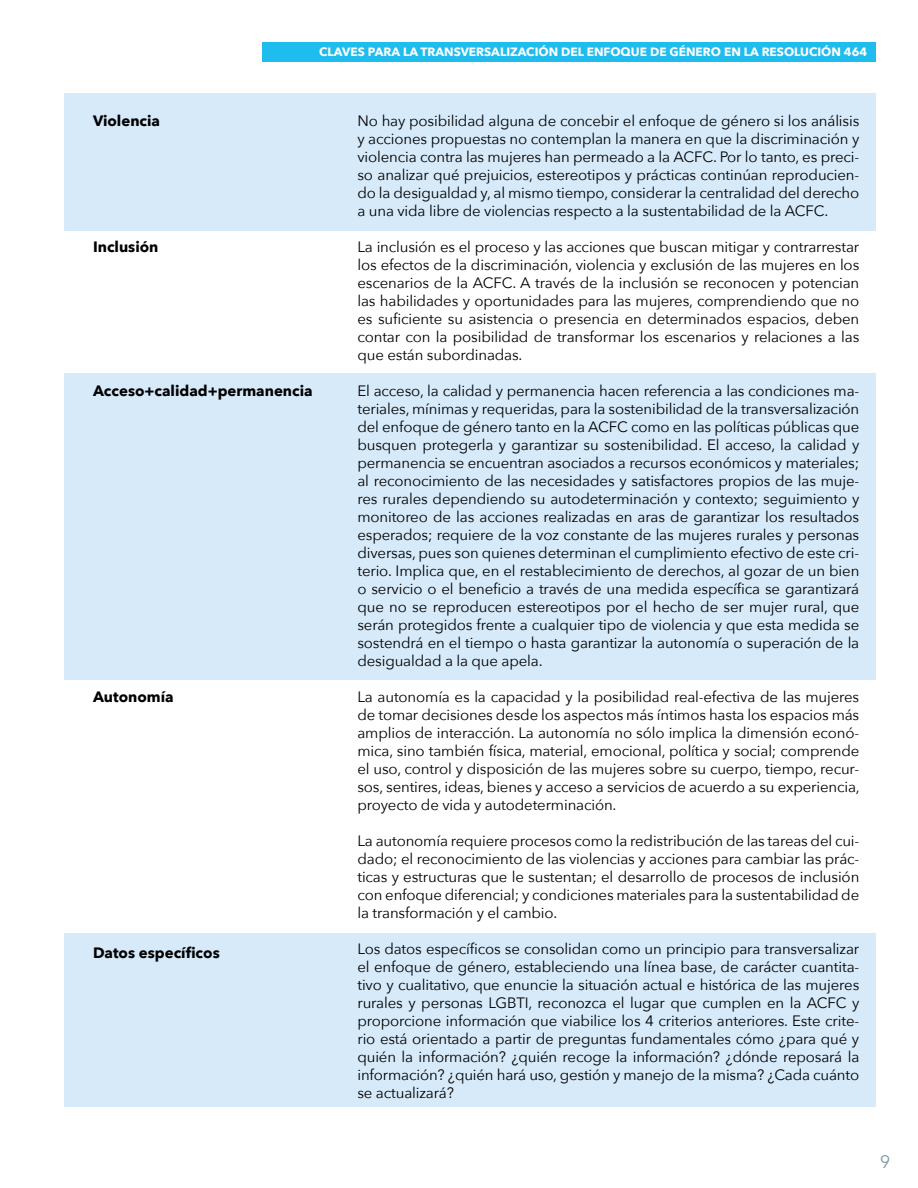
<style>
.page{position:relative;width:918px;height:1188px;background:#fff}
.page>*{position:absolute;margin:0;border:0;box-sizing:border-box;transform-origin:0 0}
.t1{font:18px "Avenir";color:#8399a5}
.t2{font:15px/18px "Avenir Next";letter-spacing:-.01em;color:#000;text-align:justify}
.t3{font:700 15px "Avenir Next";color:#000}
.t4{font:700 12px "Avenir Next";color:#fff}
</style>
<div class="page">
<div style="left:64px;top:94px;width:811px;height:137px;background:#d6eafa"></div>
<div style="left:64px;top:374px;width:811px;height:306px;background:#d6eafa"></div>
<div style="left:64px;top:933px;width:811px;height:174px;background:#d6eafa"></div>
<div style="left:262px;top:42px;width:613px;height:19px;background:#1fbcee"></div>
<p class="t4" style="left:319px;top:41px;width:550px">CLAVES PARA LA TRANSVERSALIZACIÓN DEL ENFOQUE DE GÉNERO EN LA RESOLUCIÓN 464</p>
<p class="t3" style="left:93px;top:108px;width:69px">Violencia</p>
<p class="t3" style="left:93px;top:234px;width:67px">Inclusión</p>
<p class="t3" style="left:93px;top:378px;width:221px">Acceso+calidad+permanencia</p>
<p class="t3" style="left:93px;top:684px;width:82px">Autonomía</p>
<p class="t3" style="left:93px;top:939px;width:128px">Datos específicos</p>
<p class="t2" style="left:357px;top:111px;width:503px">No hay posibilidad alguna de concebir el enfoque de género si los análisis y acciones propuestas no contemplan la manera en que la discriminación y violencia contra las mujeres han permeado a la ACFC. Por lo tanto, es preci&shy;so analizar qué prejuicios, estereotipos y prácticas continúan reproducien&shy;do la desigualdad y, al mismo tiempo, considerar la centralidad del derecho a una vida libre de violencias respecto a la sustentabilidad de la ACFC.</p>
<p class="t2" style="left:357px;top:237px;width:503px">La inclusión es el proceso y las acciones que buscan mitigar y contrarrestar los efectos de la discriminación, violencia y exclusión de las mujeres en los escenarios de la ACFC. A través de la inclusión se reconocen y potencian las habilidades y oportunidades para las mujeres, comprendiendo que no es suficiente su asistencia o presencia en determinados espacios, deben contar con la posibilidad de transformar los escenarios y relaciones a las que están subordinadas.</p>
<p class="t2" style="left:357px;top:381px;width:503px">El acceso, la calidad y permanencia hacen referencia a las condiciones ma&shy;teriales, mínimas y requeridas, para la sostenibilidad de la transversalización del enfoque de género tanto en la ACFC como en las políticas públicas que busquen protegerla y garantizar su sostenibilidad. El acceso, la calidad y permanencia se encuentran asociados a recursos económicos y materiales; al reconocimiento de las necesidades y satisfactores propios de las muje&shy;res rurales dependiendo su autodeterminación y contexto; seguimiento y monitoreo de las acciones realizadas en aras de garantizar los resultados esperados; requiere de la voz constante de las mujeres rurales y personas diversas, pues son quienes determinan el cumplimiento efectivo de este cri&shy;terio. Implica que, en el restablecimiento de derechos, al gozar de un bien o servicio o el beneficio a través de una medida específica se garantizará que no se reproducen estereotipos por el hecho de ser mujer rural, que serán protegidos frente a cualquier tipo de violencia y que esta medida se sostendrá en el tiempo o hasta garantizar la autonomía o superación de la desigualdad a la que apela.</p>
<p class="t2" style="left:357px;top:687px;width:504px">La autonomía es la capacidad y la posibilidad real-efectiva de las mujeres de tomar decisiones desde los aspectos más íntimos hasta los espacios más amplios de interacción. La autonomía no sólo implica la dimensión econó&shy;mica, sino también física, material, emocional, política y social; comprende el uso, control y disposición de las mujeres sobre su cuerpo, tiempo, recur&shy;sos, sentires, ideas, bienes y acceso a servicios de acuerdo a su experiencia, proyecto de vida y autodeterminación.</p>
<p class="t2" style="left:357px;top:831px;width:503px">La autonomía requiere procesos como la redistribución de las tareas del cui&shy;dado; el reconocimiento de las violencias y acciones para cambiar las prác&shy;ticas y estructuras que le sustentan; el desarrollo de procesos de inclusión con enfoque diferencial; y condiciones materiales para la sustentabilidad de la transformación y el cambio.</p>
<p class="t2" style="left:357px;top:939px;width:503px">Los datos específicos se consolidan como un principio para transversalizar el enfoque de género, estableciendo una línea base, de carácter cuantita&shy;tivo y cualitativo, que enuncie la situación actual e histórica de las mujeres rurales y personas LGBTI, reconozca el lugar que cumplen en la ACFC y proporcione información que viabilice los 4 criterios anteriores. Este crite&shy;rio está orientado a partir de preguntas fundamentales cómo ¿para qué y quién la información? ¿quién recoge la información? ¿dónde reposará la información? ¿quién hará uso, gestión y manejo de la misma? ¿Cada cuánto se actualizará?</p>
<p class="t1" style="left:880px;top:1151px;width:12px">9</p>
</div>
